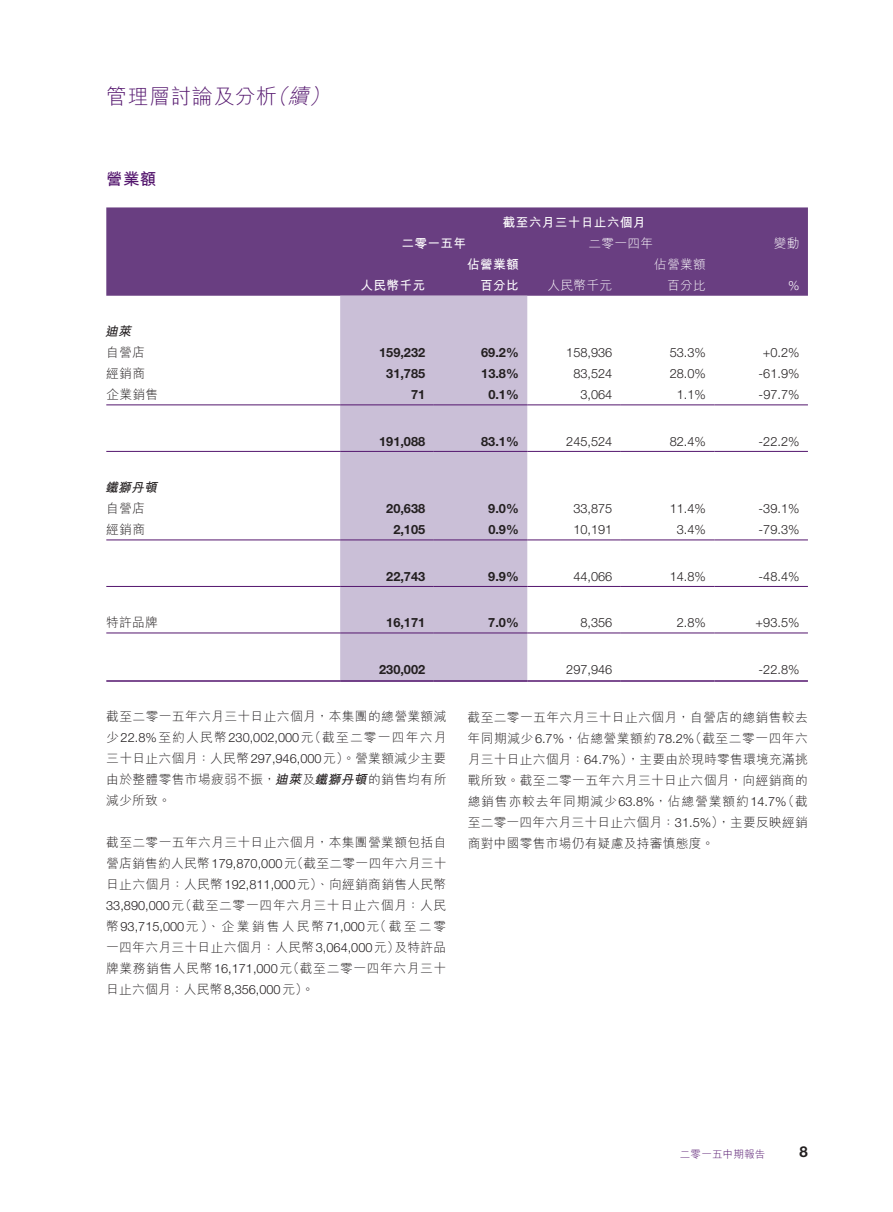
<style>
.page{position:relative;width:893px;height:1212px;background:#fff}
.page>*{position:absolute;margin:0;border:0;box-sizing:border-box;transform-origin:0 0}
.t1{font:300 21px "M Hei HK";letter-spacing:.02em;color:#53156d}
.t2{font:italic 300 21px "M Hei HK";color:#53156d}
.t3{font:700 16.5px "M Hei HK";color:#53156d}
.t4{font:700 15px "Helvetica Neue LT Std";color:#231f20}
.t5{font:300 12.75px/21px "M Hei HK";letter-spacing:.03em;color:#231f20;text-align:right}
.t6{font:300 12.75px "Helvetica Neue LT Std";color:#231f20}
.t7{font:700 12.75px "Helvetica Neue LT Std";color:#231f20}
.t8{font:700 12.75px "M Hei HK";letter-spacing:.02em;color:#fff}
.t9{font:300 12.75px "M Hei HK";letter-spacing:.02em;color:#fff}
.t10{font:italic 700 12.75px "M Hei HK";color:#231f20}
.t11{font:300 12.75px "Helvetica Neue LT Std";color:#fff}
.t12{font:300 10.5px "M Hei HK";letter-spacing:.02em;color:#53156d}
.s1{font-family:"Helvetica Neue LT Std"}
.s2{font-weight:700;font-style:italic}
</style>
<div class="page">
<div style="left:106px;top:207px;width:702px;height:89px;background:#693e81"></div>
<svg style="left:340px;top:296px;width:187px;height:384px;background:#cabfd7"></svg>
<hr style="left:106px;top:404px;width:234px;height:1px;background:#53156d">
<hr style="left:340px;top:404px;width:94px;height:1px;background:#53156d">
<hr style="left:434px;top:404px;width:93px;height:1px;background:#53156d">
<hr style="left:527px;top:404px;width:94px;height:1px;background:#53156d">
<hr style="left:621px;top:404px;width:93px;height:1px;background:#53156d">
<hr style="left:714px;top:404px;width:94px;height:1px;background:#53156d">
<hr style="left:106px;top:451px;width:234px;height:1px;background:#53156d">
<hr style="left:340px;top:451px;width:94px;height:1px;background:#53156d">
<hr style="left:434px;top:451px;width:93px;height:1px;background:#53156d">
<hr style="left:527px;top:451px;width:94px;height:1px;background:#53156d">
<hr style="left:621px;top:451px;width:93px;height:1px;background:#53156d">
<hr style="left:714px;top:451px;width:94px;height:1px;background:#53156d">
<hr style="left:106px;top:539px;width:234px;height:1px;background:#53156d">
<hr style="left:340px;top:539px;width:94px;height:1px;background:#53156d">
<hr style="left:434px;top:539px;width:93px;height:1px;background:#53156d">
<hr style="left:527px;top:539px;width:94px;height:1px;background:#53156d">
<hr style="left:621px;top:539px;width:93px;height:1px;background:#53156d">
<hr style="left:714px;top:539px;width:94px;height:1px;background:#53156d">
<hr style="left:106px;top:586px;width:234px;height:1px;background:#53156d">
<hr style="left:340px;top:586px;width:94px;height:1px;background:#53156d">
<hr style="left:434px;top:586px;width:93px;height:1px;background:#53156d">
<hr style="left:527px;top:586px;width:94px;height:1px;background:#53156d">
<hr style="left:621px;top:586px;width:93px;height:1px;background:#53156d">
<hr style="left:714px;top:586px;width:94px;height:1px;background:#53156d">
<hr style="left:106px;top:633px;width:234px;height:1px;background:#53156d">
<hr style="left:340px;top:633px;width:94px;height:1px;background:#53156d">
<hr style="left:434px;top:633px;width:93px;height:1px;background:#53156d">
<hr style="left:527px;top:633px;width:94px;height:1px;background:#53156d">
<hr style="left:621px;top:633px;width:93px;height:1px;background:#53156d">
<hr style="left:714px;top:633px;width:94px;height:1px;background:#53156d">
<hr style="left:106px;top:680px;width:234px;height:2px;background:#53156d">
<hr style="left:340px;top:680px;width:94px;height:2px;background:#53156d">
<hr style="left:434px;top:680px;width:93px;height:2px;background:#53156d">
<hr style="left:527px;top:680px;width:94px;height:2px;background:#53156d">
<hr style="left:621px;top:680px;width:93px;height:2px;background:#53156d">
<hr style="left:714px;top:680px;width:94px;height:2px;background:#53156d">
<h1 class="t2" style="left:288px;top:85px;width:27px">續</h1>
<h1 class="t2" style="left:267px;top:85px;width:27px">（</h1>
<h1 class="t2" style="left:309px;top:85px;width:27px">(</h1>
<h1 class="t1" style="left:106px;top:85px;width:172px">管理層討論及分析</h1>
<p class="t3" style="left:106px;top:167px;width:52px">營業額</p>
<p class="t10" style="left:105px;top:322px;width:31px">迪萊</p>
<p class="t5" style="left:106px;top:342px;width:40px">自營店</p>
<p class="t5" style="left:106px;top:363px;width:40px">經銷商</p>
<p class="t5" style="left:106px;top:384px;width:53px">企業銷售</p>
<p class="t10" style="left:105px;top:478px;width:57px">鐵獅丹頓</p>
<p class="t5" style="left:106px;top:498px;width:40px">自營店</p>
<p class="t5" style="left:106px;top:519px;width:40px">經銷商</p>
<p class="t5" style="left:106px;top:612px;width:53px">特許品牌</p>
<p class="t8" style="left:503px;top:213px;width:144px">截至六月三十日止六個月</p>
<p class="t8" style="left:401px;top:234px;width:66px">二零一五年</p>
<p class="t8" style="left:360px;top:276px;width:66px">人民幣千元</p>
<p class="t8" style="left:467px;top:255px;width:53px">佔營業額</p>
<p class="t8" style="left:480px;top:276px;width:40px">百分比</p>
<p class="t9" style="left:588px;top:237px;width:66px">二零一四年</p>
<p class="t9" style="left:548px;top:279px;width:66px">人民幣千元</p>
<p class="t9" style="left:654px;top:258px;width:53px">佔營業額</p>
<p class="t9" style="left:667px;top:279px;width:40px">百分比</p>
<p class="t9" style="left:774px;top:237px;width:27px">變動</p>
<p class="t11" style="left:788px;top:277px;width:13px">%</p>
<p class="t7" style="left:379px;top:345px;width:48px">159,232</p>
<p class="t7" style="left:481px;top:345px;width:39px">69.2%</p>
<p class="t6" style="left:566px;top:345px;width:48px">158,936</p>
<p class="t6" style="left:670px;top:345px;width:38px">53.3%</p>
<p class="t6" style="left:763px;top:345px;width:38px">+0.2%</p>
<p class="t7" style="left:386px;top:366px;width:40px">31,785</p>
<p class="t7" style="left:481px;top:366px;width:39px">13.8%</p>
<p class="t6" style="left:573px;top:366px;width:40px">83,524</p>
<p class="t6" style="left:670px;top:366px;width:38px">28.0%</p>
<p class="t6" style="left:759px;top:366px;width:42px">-61.9%</p>
<p class="t7" style="left:411px;top:387px;width:16px">71</p>
<p class="t7" style="left:488px;top:387px;width:32px">0.1%</p>
<p class="t6" style="left:580px;top:387px;width:33px">3,064</p>
<p class="t6" style="left:677px;top:387px;width:31px">1.1%</p>
<p class="t6" style="left:759px;top:387px;width:42px">-97.7%</p>
<p class="t7" style="left:379px;top:433px;width:48px">191,088</p>
<p class="t7" style="left:481px;top:433px;width:39px">83.1%</p>
<p class="t6" style="left:566px;top:433px;width:48px">245,524</p>
<p class="t6" style="left:670px;top:433px;width:38px">82.4%</p>
<p class="t6" style="left:759px;top:433px;width:42px">-22.2%</p>
<p class="t7" style="left:386px;top:501px;width:40px">20,638</p>
<p class="t7" style="left:488px;top:501px;width:32px">9.0%</p>
<p class="t6" style="left:573px;top:501px;width:40px">33,875</p>
<p class="t6" style="left:670px;top:501px;width:38px">11.4%</p>
<p class="t6" style="left:759px;top:501px;width:42px">-39.1%</p>
<p class="t7" style="left:393px;top:522px;width:33px">2,105</p>
<p class="t7" style="left:488px;top:522px;width:32px">0.9%</p>
<p class="t6" style="left:573px;top:522px;width:40px">10,191</p>
<p class="t6" style="left:677px;top:522px;width:31px">3.4%</p>
<p class="t6" style="left:759px;top:522px;width:42px">-79.3%</p>
<p class="t7" style="left:386px;top:568px;width:40px">22,743</p>
<p class="t7" style="left:488px;top:568px;width:32px">9.9%</p>
<p class="t6" style="left:573px;top:568px;width:40px">44,066</p>
<p class="t6" style="left:670px;top:568px;width:38px">14.8%</p>
<p class="t6" style="left:759px;top:568px;width:42px">-48.4%</p>
<p class="t7" style="left:386px;top:615px;width:40px">16,171</p>
<p class="t7" style="left:488px;top:615px;width:32px">7.0%</p>
<p class="t6" style="left:580px;top:615px;width:33px">8,356</p>
<p class="t6" style="left:677px;top:615px;width:31px">2.8%</p>
<p class="t6" style="left:756px;top:615px;width:45px">+93.5%</p>
<p class="t7" style="left:379px;top:661px;width:48px">230,002</p>
<p class="t5" style="left:106px;top:705px;width:342px;text-align:justify">截至二零一五年六月三十日止六個月，本集團的總營業額減少<span class="s1">22.8%</span>至約人民幣<span class="s1">230,002,000</span> （元 截至二零一四年六月三十日止六個月：人民幣<span class="s1">297,946,000</span>元）。營業額減少主要由於整體零售市場疲弱不振，<span class="s2">迪萊</span>及<span class="s2">鐵獅丹頓</span>的銷售均有所減少所致。</p>
<p class="t5" style="left:106px;top:831px;width:342px">截至二零一五年六月三十日止六個月，本集團營業額包括自營店銷售約人民幣<span class="s1">179,870,000</span> （元截至二零一四年六月三十日止六個月：人民幣<span class="s1">192,811,000</span>元）、向經銷商銷售人民幣<br><span class="s1">33,890,000</span> （元 截至二零一四年六月三十日止六個月：人民幣<span class="s1">93,715,000</span>元）、企業銷售人民幣 <span class="s1">71,000</span> （元 截至二零及特許品</p>
<p class="t5" style="left:106px;top:936px;width:342px;text-align:left">一四年六月三十日止六個月：人民幣<span class="s1">3,064,000</span>元）<br>牌業務銷售人民幣<span class="s1">16,171,000</span> （元 截至二零一四年六月三十日止六個月：人民幣<span class="s1">8,356,000</span>元。(</p>
<p class="t6" style="left:566px;top:661px;width:48px">297,946</p>
<p class="t6" style="left:758px;top:661px;width:42px">-22.8%</p>
<p class="t5" style="left:468px;top:706px;width:342px">截至二零一五年六月三十日止六個月，自營店的總銷售較去（截至二零一四年六</p>
<p class="t5" style="left:468px;top:727px;width:228px">年同期減少<span class="s1">6.7%</span>，佔總營業額約<span class="s1">78.2%</span></p>
<p class="t5" style="left:468px;top:748px;width:342px">月三十日止六個月：<span class="s1">64.7%</span> ，）主要由於現時零售環境充滿挑</p>
<p class="t5" style="left:468px;top:769px;width:342px">戰所致。截至二零一五年六月三十日止六個月，向經銷商的</p>
<p class="t5" style="left:782px;top:790px;width:28px">（截</p>
<p class="t5" style="left:468px;top:790px;width:342px;text-align:left">總銷售亦較去年同期減少<span class="s1">63.8%</span>，佔總營業額約<span class="s1">14.7%<br></span>至二零一四年六月三十日止六個月：<span class="s1">31.5%</span> ，）主要反映經銷商對中國零售市場仍有疑慮及持審慎態度。</p>
<p class="t12" style="left:680px;top:1148px;width:87px">二零一五中期報告</p>
<p class="t4" style="left:800px;top:1142px;width:10px">8</p>
</div>
